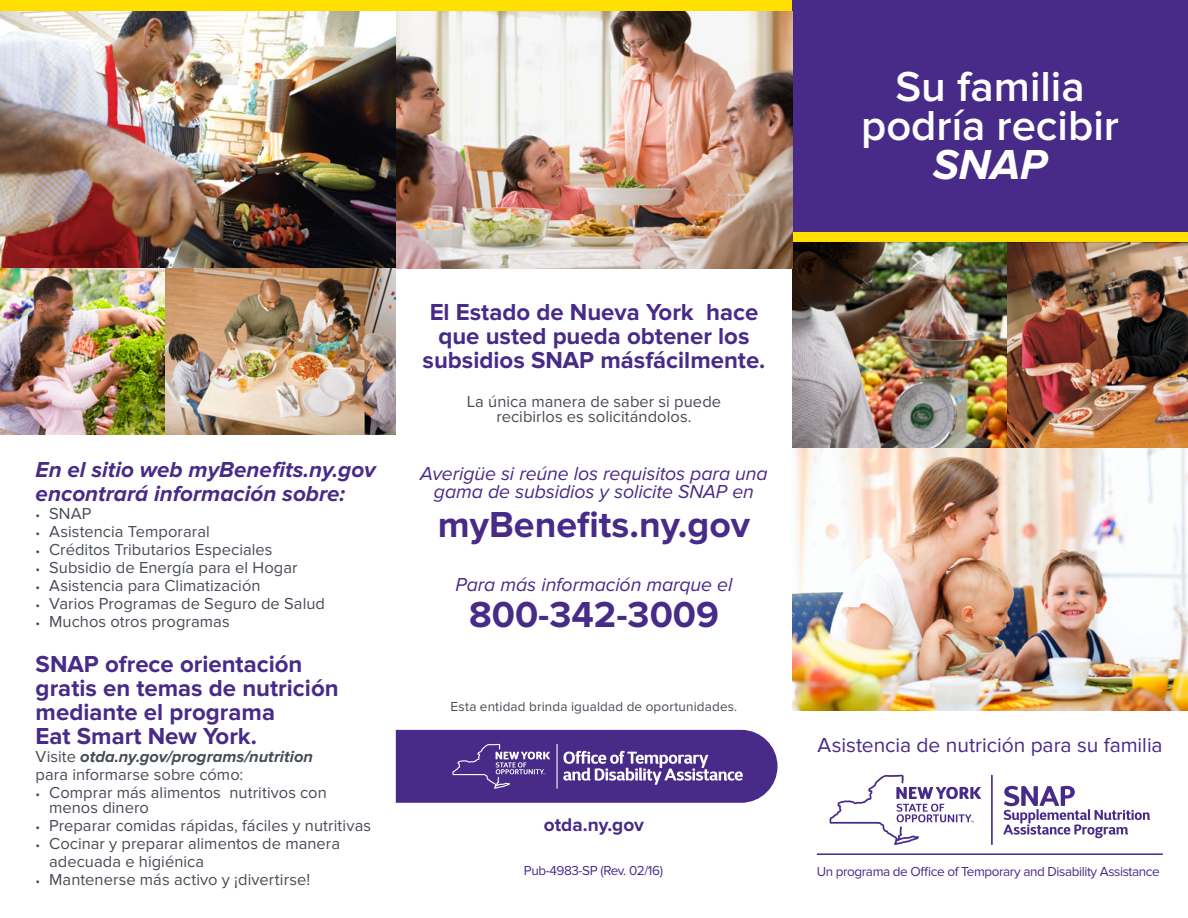
<style>
.page{position:relative;width:1188px;height:918px;background:#fff}
.page>*{position:absolute;margin:0;border:0;box-sizing:border-box;transform-origin:0 0}
.t1{font:600 43.5px/39px "Proxima Nova";color:#fff;text-align:center}
.t2{font:italic 700 43.5px "Proxima Nova";color:#fff}
.t3{font:700 37.5px "Proxima Nova";color:#482b88}
.t4{font:700 24px/24px "Proxima Nova";color:#482b88}
.t5{font:italic 700 22.5px/24px "Proxima Nova";color:#482b88}
.t6{font:21px "Proxima Nova";color:#482b88}
.t7{font:italic 19.5px/18px "Proxima Nova";letter-spacing:-.005em;color:#482b88;text-align:center}
.t8{font:700 19.05px "Proxima Nova";color:#482b88}
.t9{font:16.5px/18px "Proxima Nova";letter-spacing:.005em;color:#474c55}
.t10{font:13.5px "Proxima Nova";letter-spacing:-.03em;color:#482b88}
.t11{font:13.5px "Proxima Nova";letter-spacing:.015em;color:#474c55}
.s1{font-size:13.2px}
.s2{font-weight:700;font-style:italic}
</style>
<div class="page">
<div style="left:792px;top:0;width:396px;height:232px;background:#482b88"></div>
<div style="left:792px;top:232px;width:396px;height:11px;background:#ffdf00"></div>
<div style="left:0;top:0;width:792px;height:12px;background:#ffdf00"></div>
<svg style="left:396px;top:730px;width:382px;height:73px"></svg>
<img style="left:792px;top:243px;width:396px;height:468px">
<img style="left:0;top:12px;width:792px;height:257px">
<img style="left:0;top:269px;width:396px;height:165px">
<hr style="left:817px;top:853px;width:346px;height:2px;background:#482b88">
<hr style="left:991px;top:775px;width:2px;height:70px;background:#482b88">
<svg style="left:830px;top:774px;width:151px;height:71px"></svg>
<svg style="left:1003px;top:786px;width:147px;height:52px"></svg>
<h3 class="t5" style="left:36px;top:458px;width:342px">En el sitio web myBenefits.ny.gov encontrará información sobre:</h3>
<p class="t9" style="left:36px;top:505px;width:57px"><span class="s1">•</span> SNAP</p>
<p class="t9" style="left:36px;top:523px;width:176px"><span class="s1">•</span> Asistencia Temporaral</p>
<p class="t9" style="left:36px;top:541px;width:238px"><span class="s1">•</span> Créditos Tributarios Especiales</p>
<p class="t9" style="left:36px;top:559px;width:264px"><span class="s1">•</span> Subsidio de Energía para el Hogar</p>
<p class="t9" style="left:36px;top:577px;width:226px"><span class="s1">•</span> Asistencia para Climatización</p>
<p class="t9" style="left:36px;top:595px;width:291px"><span class="s1">•</span> Varios Programas de Seguro de Salud</p>
<p class="t9" style="left:36px;top:613px;width:196px"><span class="s1">•</span> Muchos otros programas</p>
<h3 class="t4" style="left:36px;top:652px;width:305px">SNAP ofrece orientación gratis en temas de nutrición mediante el programa<br>Eat Smart New York.</h3>
<p class="t9" style="left:36px;top:748px;width:279px">Visite <span class="s2">otda.ny.gov/programs/nutrition </span>para informarse sobre cómo:</p>
<p class="t9" style="left:49px;top:785px;width:279px;line-height:15px;text-indent:-13px"><span class="s1">•</span> Comprar más alimentos nutritivos con menos dinero</p>
<p class="t9" style="left:36px;top:817px;width:337px"><span class="s1">•</span> Preparar comidas rápidas, fáciles y nutritivas</p>
<p class="t9" style="left:49px;top:835px;width:293px;text-indent:-13px"><span class="s1">•</span> Cocinar y preparar alimentos de manera adecuada e higiénica</p>
<p class="t9" style="left:36px;top:871px;width:276px"><span class="s1">•</span> Mantenerse más activo y ¡divertirse!</p>
<h3 class="t4" style="left:423px;top:301px;width:344px;text-align:center">El Estado de Nueva York hace que usted pueda obtener los subsidios SNAP másfácilmente.</h3>
<p class="t9" style="left:467px;top:394px;width:256px;line-height:15px;text-align:center">La única manera de saber si puede recibirlos es solicitándolos.</p>
<p class="t7" style="left:420px;top:465px;width:349px">Averigüe si reúne los requisitos para una gama de subsidios y solicite SNAP en</p>
<h2 class="t3" style="left:438px;top:503px;width:314px">myBenefits.ny.gov</h2>
<p class="t7" style="left:455px;top:576px;width:279px">Para más información marque el</p>
<h2 class="t3" style="left:469px;top:593px;width:251px">800-342-3009</h2>
<p class="t11" style="left:451px;top:699px;width:288px">Esta entidad brinda igualdad de oportunidades.</p>
<p class="t8" style="left:544px;top:814px;width:102px">otda.ny.gov</p>
<p class="t10" style="left:524px;top:863px;width:141px">Pub-4983-SP (Rev. 02/16)</p>
<h1 class="t1" style="left:861px;top:68px;width:259px">Su familia podría recibir</h1>
<h1 class="t2" style="left:933px;top:140px;width:116px">SNAP</h1>
<p class="t6" style="left:817px;top:733px;width:347px">Asistencia de nutrición para su familia</p>
<p class="t10" style="left:817px;top:864px;width:345px">Un programa de Office of Temporary and Disability Assistance</p>
</div>
